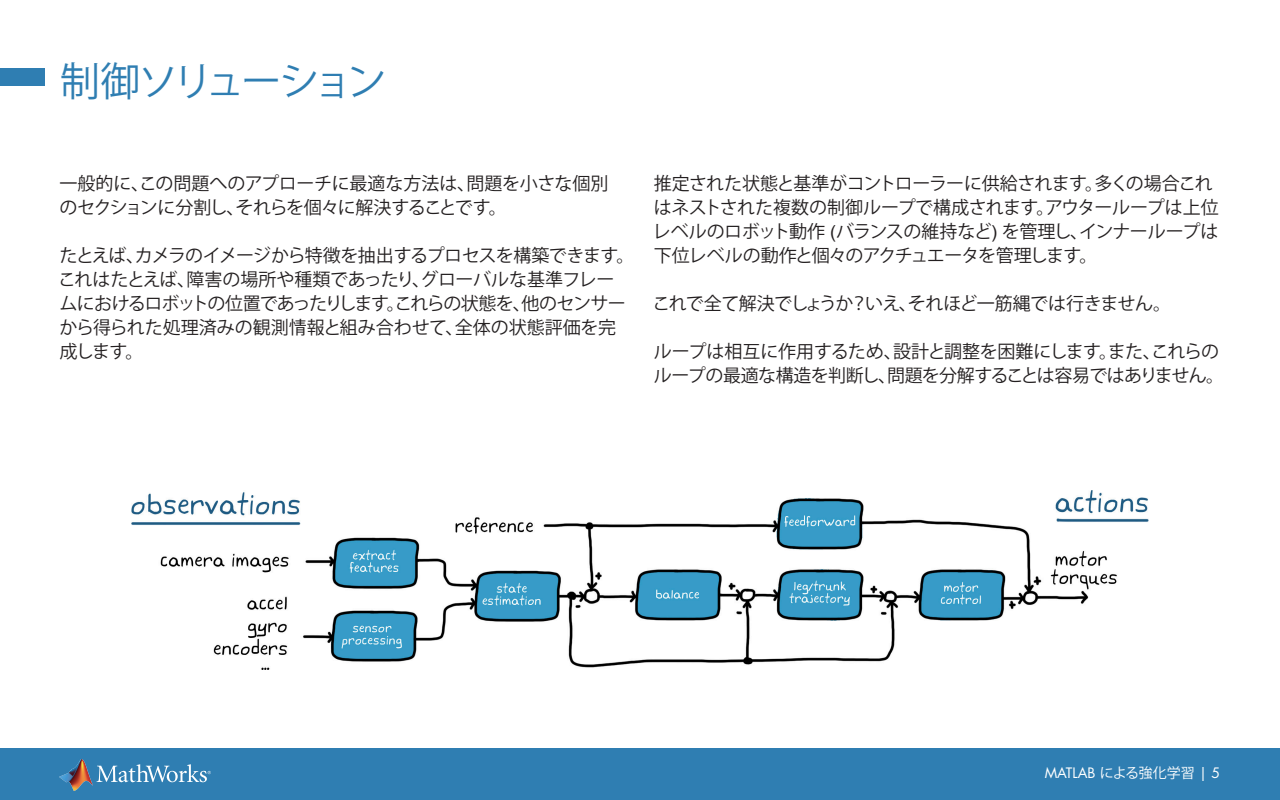
<style>
.page{position:relative;width:1280px;height:800px;background:#fff}
.page>*{position:absolute;margin:0;border:0;box-sizing:border-box;transform-origin:0 0}
.Section_Header{font:40px "Koz Go Pro";letter-spacing:-.11em;color:#2f7eb2}
.body_copy_-_large{font:18px/24px "Koz Go Pro";letter-spacing:-.03em;color:#231f20}
.t1{font:14px "Futura Std";color:#fff}
.s1{font-family:"Arial"}
.s2{font-family:"Koz Go Pro"}
</style>
<div class="page">
<div style="left:0;top:748px;width:1280px;height:52px;background:#2f7eb2"></div>
<svg style="left:97px;top:764px;width:114px;height:18px"></svg>
<img style="left:59px;top:760px;width:33px;height:30px">
<div style="left:0;top:68px;width:45px;height:18px;background:#2f7eb2"></div>
<img style="left:131px;top:491px;width:1018px;height:178px">
<p class="Section_Header" style="left:60px;top:55px;width:328px">制御ソリューション</p>
<p class="body_copy_-_large" style="left:60px;top:172px;width:551px">一般的に、この問題へのアプローチに最適な方法は、問題を小さな個別のセクションに分割し、それらを個々に解決することです。</p>
<p class="body_copy_-_large" style="left:58px;top:244px;width:578px">たとえば、カメラのイメージから特徴を抽出するプロセスを構築できます。これはたとえば、障害の場所や種類であったり、グローバルな基準フレームにおけるロボットの位置であったりします。これらの状態を、他のセンサーから得られた処理済みの観測情報と組み合わせて、全体の状態評価を完成します。</p>
<p class="body_copy_-_large" style="left:652px;top:172px;width:568px">推定された状態と基準がコントローラーに供給されます。多くの場合これはネストされた複数の制御ループで構成されます。アウターループは上位レベルのロボット動作 <span class="s1">(</span>バランスの維持など<span class="s1">)</span> を管理し、インナーループは下位レベルの動作と個々のアクチュエータを管理します。</p>
<p class="body_copy_-_large" style="left:652px;top:292px;width:520px">これで全て解決でしょうか？いえ、それほど一筋縄では行きません。</p>
<p class="body_copy_-_large" style="left:654px;top:340px;width:572px">ループは相互に作用するため、設計と調整を困難にします。また、これらのループの最適な構造を判断し、問題を分解することは容易ではありません。</p>
<p class="t1" style="left:1045px;top:763px;width:177px">MATLAB <span class="s2">による強化学習</span> | 5</p>
</div>
